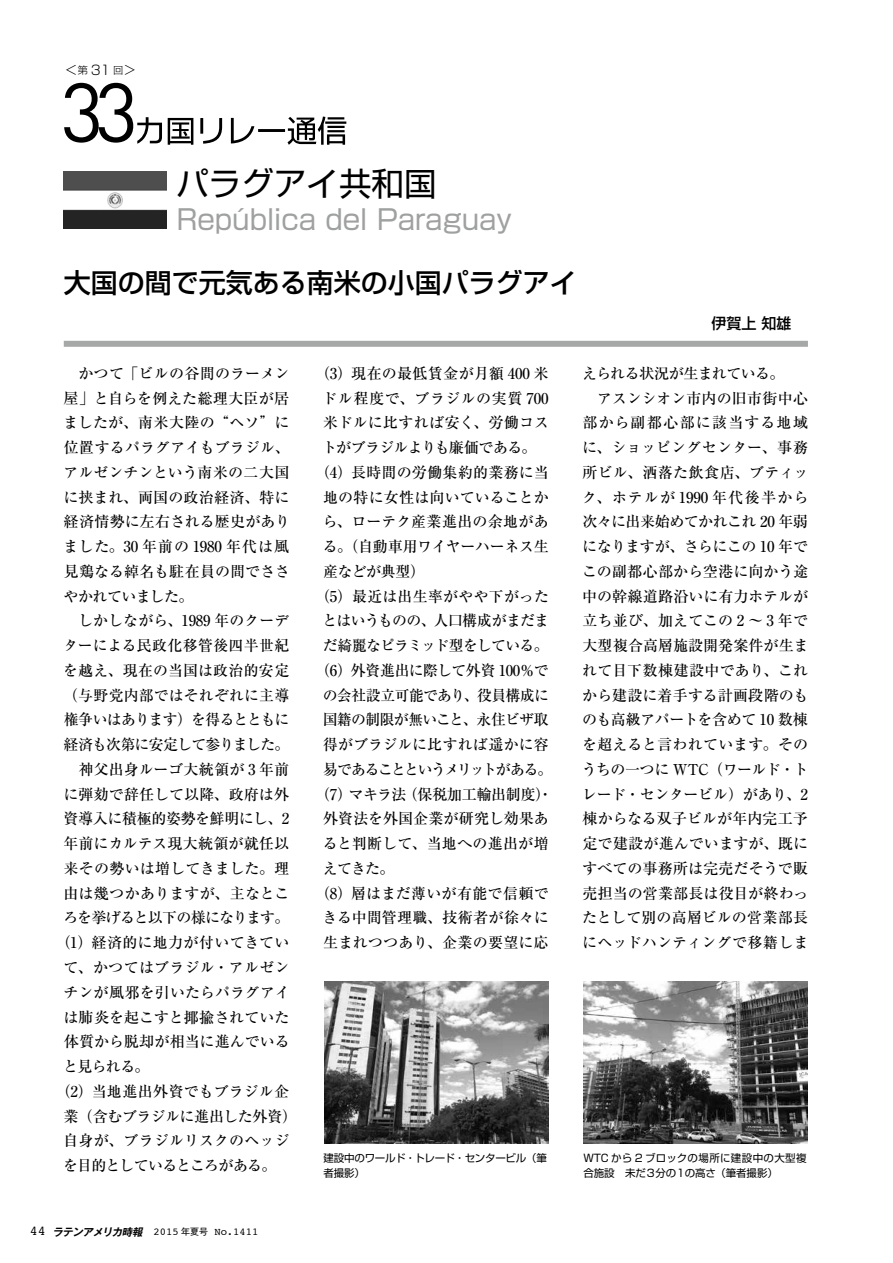
<style>
.page{position:relative;width:893px;height:1263px;background:#fff}
.page>*{position:absolute;margin:0;border:0;box-sizing:border-box;transform-origin:0 0}
.t1{font:32.55px "Shin Go Pro";color:#000}
.t2{font:27.6px "Shin Go Pro";color:#9fa0a0}
.t3{font:500 27px "Shin Go Pro";color:#000}
.t4{font:500 15px/24.8px "Ryumin Pro";color:#000;text-align:justify}
.t5{font:500 15px "Ryumin Pro";letter-spacing:.02em;color:#000}
.t6{font:500 15px "Ryumin Pro";letter-spacing:-.025em;color:#000}
.t7{font:500 15px "Ryumin Pro";letter-spacing:-.035em;color:#000}
.t8{font:500 15px "Ryumin Pro";letter-spacing:-.05em;color:#000}
.t9{font:500 15px "Ryumin Pro";letter-spacing:-.03em;color:#000}
.t10{font:500 15px "Ryumin Pro";letter-spacing:-.055em;color:#000}
.t11{font:500 15px "Ryumin Pro";letter-spacing:-.045em;color:#000}
.t12{font:500 15px "Ryumin Pro";letter-spacing:-.095em;color:#000}
.t13{font:500 15px "Ryumin Pro";letter-spacing:.035em;color:#000}
.t14{font:500 15px "Ryumin Pro";letter-spacing:.065em;color:#000}
.t15{font:500 15px "Ryumin Pro";letter-spacing:.025em;color:#000}
.t16{font:500 15px "Ryumin Pro";letter-spacing:-.04em;color:#000}
.t17{font:500 15px "Ryumin Pro";letter-spacing:.08em;color:#000}
.t18{font:500 15px "Shin Go Pro";color:#000}
.t19{font:300 13.05px "Shin Go Pro";color:#000}
.t20{font:10.5px/15px "Shin Go Pro";letter-spacing:-.015em;color:#000}
.t21{font:10.5px "Courier";color:#000}
.s1{font-size:10.2px}
.s2{font-size:13.5px}
.s3{font-family:"Gothic MB101 Pro De";font-weight:700;font-style:italic}
.s4{font-family:"Gothic MB101 Pro";font-size:9px}
</style>
<div class="page">
<svg style="left:64px;top:83px;width:282px;height:62px"></svg>
<div style="left:64px;top:341px;width:744px;height:6px;background:#a6a7a7"></div>
<img style="left:64px;top:171px;width:103px;height:57px">
<img style="left:584px;top:982px;width:224px;height:161px">
<img style="left:324px;top:982px;width:224px;height:161px">
<p class="t19" style="left:65px;top:60px;width:73px">＜<span class="s1">第</span> 31 <span class="s1">回</span>＞</p>
<h1 class="t1" style="left:176px;top:157px;width:262px">パラグアイ共和国</h1>
<h2 class="t2" style="left:176px;top:197px;width:337px">República del Paraguay</h2>
<h3 class="t3" style="left:64px;top:260px;width:515px">大国の間で元気ある南米の小国パラグアイ</h3>
<p class="t18" style="left:711px;top:310px;width:81px">伊賀上 知雄</p>
<p class="t4" style="left:63px;top:360px;width:228px;text-indent:15px">かつて「ビルの谷間のラーメン屋」と自らを例えた総理大臣が居ましたが、南米大陸の“ヘソ”に位置するパラグアイもブラジル、アルゼンチンという南米の二大国に挟まれ、両国の政治経済、特に経済情勢に左右される歴史がありました。30 年前の 1980 年代は風見鶏なる綽名も駐在員の間でささやかれていました。</p>
<p class="t4" style="left:78px;top:607px;width:213px">しかしながら、1989 年のクーデ</p>
<p class="t15" style="left:63px;top:634px;width:228px">ターによる民政化移管後四半世紀</p>
<p class="t5" style="left:63px;top:658px;width:227px">を越え、現在の当国は政治的安定</p>
<p class="t4" style="left:63px;top:682px;width:228px">（与野党内部ではそれぞれに主導</p>
<p class="t8" style="left:64px;top:708px;width:227px">権争いはあります）を得るとともに</p>
<p class="t8" style="left:64px;top:733px;width:227px">経済も次第に安定して参りました。</p>
<p class="t4" style="left:79px;top:756px;width:212px">神父出身ルーゴ大統領が 3 年前</p>
<p class="t4" style="left:63px;top:781px;width:227px">に弾劾で辞任して以降、政府は外</p>
<p class="t9" style="left:64px;top:807px;width:227px">資導入に積極的姿勢を鮮明にし、2</p>
<p class="t4" style="left:64px;top:830px;width:227px">年前にカルテス現大統領が就任以</p>
<p class="t4" style="left:64px;top:855px;width:227px">来その勢いは増してきました。理</p>
<p class="t4" style="left:63px;top:880px;width:228px">由は幾つかありますが、主なとこ</p>
<p class="t10" style="left:63px;top:906px;width:228px">ろを挙げると以下の様になります。</p>
<p class="t4" style="left:56px;top:929px;width:235px">（1）経済的に地力が付いてきてい</p>
<p class="t4" style="left:63px;top:954px;width:228px">て、かつてはブラジル・アルゼン</p>
<p class="t4" style="left:64px;top:979px;width:228px">チンが風邪を引いたらパラグアイ</p>
<p class="t4" style="left:63px;top:1003px;width:228px">は肺炎を起こすと揶揄されていた</p>
<p class="t4" style="left:64px;top:1028px;width:227px">体質から脱却が相当に進んでいる</p>
<p class="t4" style="left:63px;top:1053px;width:88px">と見られる。</p>
<p class="t5" style="left:56px;top:1079px;width:235px">（2）当地進出外資でもブラジル企</p>
<p class="t6" style="left:64px;top:1104px;width:235px">業（含むブラジルに進出した外資）</p>
<p class="t4" style="left:63px;top:1127px;width:228px">自身が、ブラジルリスクのヘッジ</p>
<p class="t10" style="left:63px;top:1153px;width:215px">を目的としているところがある。</p>
<p class="t5" style="left:315px;top:361px;width:235px">（3）現在の最低賃金が月額 400 米</p>
<p class="t13" style="left:322px;top:386px;width:228px">ドル程度で、ブラジルの実質 700</p>
<p class="t4" style="left:323px;top:409px;width:228px">米ドルに比すれば安く、労働コス</p>
<p class="t11" style="left:322px;top:436px;width:216px">トがブラジルよりも廉価である。</p>
<p class="t4" style="left:315px;top:459px;width:235px">（4）長時間の労働集約的業務に当</p>
<p class="t4" style="left:323px;top:484px;width:227px">地の特に女性は向いていることか</p>
<p class="t5" style="left:322px;top:510px;width:228px">ら、ローテク産業進出の余地があ</p>
<p class="t6" style="left:323px;top:535px;width:227px">る。（自動車用ワイヤーハーネス生</p>
<p class="t4" style="left:323px;top:558px;width:104px">産などが典型）</p>
<p class="t5" style="left:315px;top:584px;width:235px">（5）最近は出生率がやや下がった</p>
<p class="t7" style="left:323px;top:609px;width:228px">とはいうものの、人口構成がまだま</p>
<p class="t11" style="left:323px;top:634px;width:227px">だ綺麗なピラミッド型をしている。</p>
<p class="t6" style="left:315px;top:658px;width:235px">（6）外資進出に際して外資 100％で</p>
<p class="t7" style="left:323px;top:683px;width:228px">の会社設立可能であり、役員構成に</p>
<p class="t8" style="left:323px;top:708px;width:227px">国籍の制限が無いこと、永住ビザ取</p>
<p class="t5" style="left:323px;top:733px;width:227px">得がブラジルに比すれば遥かに容</p>
<p class="t12" style="left:323px;top:757px;width:231px">易であることというメリットがある。</p>
<p class="t6" style="left:315px;top:782px;width:239px">（7）マキラ法（保税加工輸出制度）・</p>
<p class="t4" style="left:323px;top:805px;width:227px">外資法を外国企業が研究し効果あ</p>
<p class="t4" style="left:323px;top:830px;width:228px">ると判断して、当地への進出が増</p>
<p class="t4" style="left:323px;top:855px;width:73px">えてきた。</p>
<p class="t4" style="left:315px;top:880px;width:235px">（8）層はまだ薄いが有能で信頼で</p>
<p class="t5" style="left:323px;top:906px;width:228px">きる中間管理職、技術者が徐々に</p>
<p class="t4" style="left:323px;top:929px;width:227px">生まれつつあり、企業の要望に応</p>
<p class="t20" style="left:324px;top:1149px;width:225px">建設中のワールド・トレード・センタービル（筆者撮影）</p>
<p class="t16" style="left:582px;top:361px;width:204px">えられる状況が生まれている。</p>
<p class="t4" style="left:597px;top:385px;width:212px">アスンシオン市内の旧市街中心</p>
<p class="t17" style="left:582px;top:411px;width:227px">部から副都心部に該当する地域</p>
<p class="t4" style="left:582px;top:434px;width:227px">に、ショッピングセンター、事務</p>
<p class="t5" style="left:582px;top:460px;width:228px">所ビル、洒落た飲食店、ブティッ</p>
<p class="t14" style="left:582px;top:485px;width:228px">ク、ホテルが 1990 年代後半から</p>
<p class="t7" style="left:582px;top:510px;width:227px">次々に出来始めてかれこれ 20 年弱</p>
<p class="t9" style="left:582px;top:535px;width:227px">になりますが、さらにこの 10 年で</p>
<p class="t4" style="left:582px;top:558px;width:227px">この副都心部から空港に向かう途</p>
<p class="t4" style="left:582px;top:583px;width:227px">中の幹線道路沿いに有力ホテルが</p>
<p class="t4" style="left:582px;top:607px;width:227px">立ち並び、加えてこの 2 ～ 3 年で</p>
<p class="t4" style="left:582px;top:632px;width:228px">大型複合高層施設開発案件が生ま</p>
<p class="t4" style="left:582px;top:657px;width:227px">れて目下数棟建設中であり、これ</p>
<p class="t4" style="left:582px;top:682px;width:228px">から建設に着手する計画段階のも</p>
<p class="t6" style="left:582px;top:708px;width:227px">のも高級アパートを含めて 10 数棟</p>
<p class="t4" style="left:582px;top:731px;width:228px">を超えると言われています。その</p>
<p class="t7" style="left:582px;top:757px;width:228px">うちの一つに WTC（ワールド・ト</p>
<p class="t6" style="left:582px;top:782px;width:228px">レード・センタービル）があり、2</p>
<p class="t4" style="left:583px;top:805px;width:227px">棟からなる双子ビルが年内完工予</p>
<p class="t4" style="left:582px;top:830px;width:227px">定で建設が進んでいますが、既に</p>
<p class="t4" style="left:582px;top:855px;width:227px">すべての事務所は完売だそうで販</p>
<p class="t4" style="left:582px;top:880px;width:228px">売担当の営業部長は役目が終わっ</p>
<p class="t4" style="left:582px;top:904px;width:227px">たとして別の高層ビルの営業部長</p>
<p class="t4" style="left:582px;top:929px;width:228px">にヘッドハンティングで移籍しま</p>
<p class="t20" style="left:583px;top:1149px;width:225px">WTC から 2 ブロックの場所に建設中の大型複合施設　未だ３分の１の高さ（筆者撮影）</p>
<p class="t21" style="left:30px;top:1223px;width:230px"><span class="s2">44</span> <span class="s3">ラテンアメリカ時報</span> 2015 <span class="s4">年夏号</span> No.1411</p>
</div>
